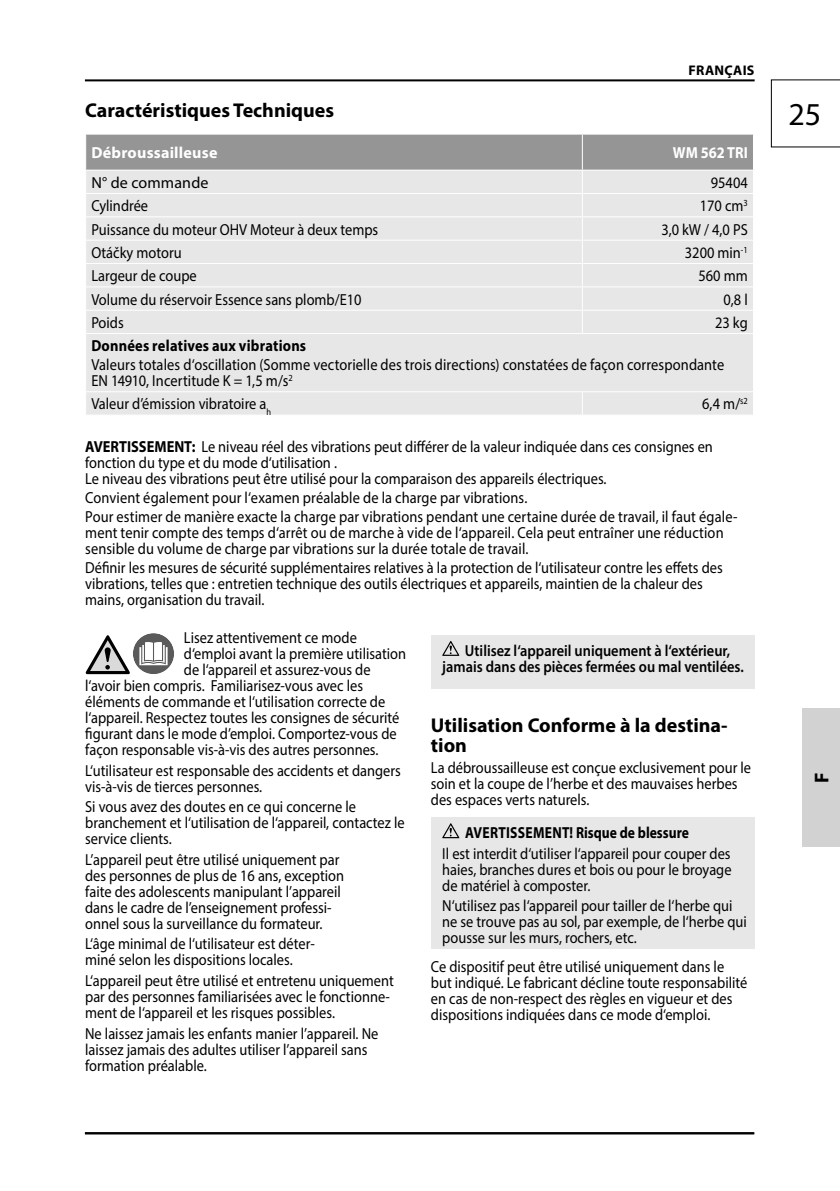
<style>
.page{position:relative;width:840px;height:1191px;background:#fff}
.page>*{position:absolute;margin:0;border:0;box-sizing:border-box;transform-origin:0 0}
.t1{font:32px "Myriad Pro";color:#000}
.t2{font:700 20px/20px "Myriad Pro";color:#000}
.t3{font:16px/16px "Myriad Pro";color:#000;scale:.9 1}
.t4{font:600 16px/16px "Myriad Pro";color:#000;text-align:center;scale:.9 1}
.t5{font:700 16px "Myriad Pro";letter-spacing:.015em;color:#000;scale:.85 1}
.t6{font:700 16px "Myriad Pro";letter-spacing:.015em;color:#000;scale:.9 1}
.t7{font:700 16px "Myriad Pro";letter-spacing:.015em;color:#fff}
.t8{font:16px "Myriad Pro";color:#000}
.t9{font:700 16px "Myriad Pro";letter-spacing:.015em;color:#fff;scale:.9 1}
.t10{font:700 14px "Myriad Pro";letter-spacing:.02em;color:#000}
.s1{font-weight:700}
</style>
<div class="page">
<hr style="left:85px;top:1132px;width:668px;height:2px;background:#000">
<hr style="left:85px;top:79px;width:669px;height:2px;background:#000">
<svg style="left:770px;top:79px;width:69px;height:69px"></svg>
<div style="left:801px;top:708px;width:38px;height:138px;background:#d2d2d2"></div>
<div style="left:86px;top:334px;width:666px;height:80px;background:#e7e7e7"></div>
<svg style="left:85px;top:134px;width:668px;height:199px;background:#d9d9d9"></svg>
<hr style="left:85px;top:391px;width:497px;height:1px;background:#fff">
<hr style="left:582px;top:391px;width:171px;height:1px;background:#fff">
<svg style="left:581px;top:392px;width:1px;height:22px"></svg>
<svg style="left:752px;top:392px;width:1px;height:22px"></svg>
<svg style="left:86px;top:633px;width:88px;height:41px"></svg>
<div style="left:430px;top:635px;width:324px;height:53px;background:#e7e7e7"></div>
<svg style="left:442px;top:641px;width:17px;height:15px"></svg>
<div style="left:430px;top:817px;width:324px;height:132px;background:#e7e7e7"></div>
<svg style="left:442px;top:823px;width:17px;height:15px"></svg>
<p class="t10" style="left:688px;top:61px;width:67px">FRANÇAIS</p>
<p class="t2" style="left:85px;top:100px;width:250px">Caractéristiques Techniques</p>
<p class="t7" style="left:91px;top:142px;width:128px">Débroussailleuse</p>
<p class="t9" style="left:672px;top:142px;width:85px">WM 562 TRI</p>
<p class="t8" style="left:91px;top:173px;width:119px">N° de commande</p>
<p class="t3" style="left:710px;top:174px;width:43px">95404</p>
<p class="t3" style="left:91px;top:197px;width:65px">Cylindrée</p>
<p class="t3" style="left:699px;top:197px;width:55px">170 cm<sup>3</sup></p>
<p class="t3" style="left:91px;top:221px;width:320px">Puissance du moteur OHV Moteur à deux temps</p>
<p class="t3" style="left:661px;top:221px;width:97px">3,0 kW / 4,0 PS</p>
<p class="t3" style="left:91px;top:244px;width:102px">Otáčky motoru</p>
<p class="t3" style="left:684px;top:244px;width:71px">3200 min<sup>-1</sup></p>
<p class="t3" style="left:91px;top:267px;width:118px">Largeur de coupe</p>
<p class="t3" style="left:698px;top:267px;width:56px">560 mm</p>
<p class="t3" style="left:91px;top:291px;width:301px">Volume du réservoir Essence sans plomb/E10</p>
<p class="t3" style="left:723px;top:291px;width:28px">0,8 l</p>
<p class="t3" style="left:91px;top:314px;width:37px">Poids</p>
<p class="t3" style="left:714px;top:314px;width:38px">23 kg</p>
<p class="t6" style="left:91px;top:335px;width:240px">Données relatives aux vibrations</p>
<p class="t3" style="left:91px;top:356px;width:704px">Valeurs totales d‘oscillation (Somme vectorielle des trois directions) constatées de façon correspondante<br>EN 14910, Incertitude K = 1,5 m/s<sup>2</sup></p>
<p class="t3" style="left:91px;top:396px;width:201px">Valeur d’émission vibratoire a<sub>h</sub></p>
<p class="t3" style="left:701px;top:396px;width:52px">6,4 m/<sup>s2</sup></p>
<p class="t3" style="left:85px;top:438px;width:698px"><span class="s1">AVERTISSEMENT:</span> Le niveau réel des vibrations peut différer de la valeur indiquée dans ces consignes en fonction du type et du mode d‘utilisation .<br>Le niveau des vibrations peut être utilisé pour la comparaison des appareils électriques.</p>
<p class="t3" style="left:85px;top:488px;width:725px;line-height:18.8px">Convient également pour l‘examen préalable de la charge par vibrations.<br>Pour estimer de manière exacte la charge par vibrations pendant une certaine durée de travail, il faut égale-</p>
<p class="t3" style="left:85px;top:524px;width:710px">ment tenir compte des temps d‘arrêt ou de marche à vide de l‘appareil. Cela peut entraîner une réduction sensible du volume de charge par vibrations sur la durée totale de travail.</p>
<p class="t3" style="left:85px;top:559px;width:709px">Définir les mesures de sécurité supplémentaires relatives à la protection de l‘utilisateur contre les effets des vibrations, telles que : entretien technique des outils électriques et appareils, maintien de la chaleur des mains, organisation du travail.</p>
<p class="t3" style="left:184px;top:629px;width:193px">Lisez attentivement ce mode</p>
<p class="t3" style="left:184px;top:645px;width:248px">d‘emploi avant la première utilisation</p>
<p class="t3" style="left:184px;top:661px;width:209px">de l‘appareil et assurez-vous de</p>
<p class="t3" style="left:85px;top:677px;width:310px">l‘avoir bien compris. Familiarisez-vous avec les</p>
<p class="t3" style="left:85px;top:693px;width:335px">éléments de commande et l‘utilisation correcte de</p>
<p class="t3" style="left:85px;top:709px;width:350px">l‘appareil. Respectez toutes les consignes de sécurité</p>
<p class="t3" style="left:85px;top:725px;width:347px">figurant dans le mode d’emploi. Comportez-vous de</p>
<p class="t3" style="left:85px;top:741px;width:327px">façon responsable vis-à-vis des autres personnes.</p>
<p class="t3" style="left:85px;top:762px;width:352px">L‘utilisateur est responsable des accidents et dangers vis-à-vis de tierces personnes.</p>
<p class="t3" style="left:85px;top:798px;width:356px">Si vous avez des doutes en ce qui concerne le branchement et l‘utilisation de l‘appareil, contactez le service clients.</p>
<p class="t3" style="left:85px;top:851px;width:289px">L’appareil peut être utilisé uniquement par des personnes de plus de 16 ans, exception faite des adolescents manipulant l’appareil dans le cadre de l’enseignement professi&shy;onnel sous la surveillance du formateur.</p>
<p class="t3" style="left:85px;top:936px;width:256px">L‘âge minimal de l‘utilisateur est déter&shy;miné selon les dispositions locales.</p>
<p class="t3" style="left:85px;top:972px;width:344px">L‘appareil peut être utilisé et entretenu uniquement par des personnes familiarisées avec le fonctionne&shy;ment de l‘appareil et les risques possibles.</p>
<p class="t3" style="left:85px;top:1025px;width:327px">Ne laissez jamais les enfants manier l’appareil. Ne laissez jamais des adultes utiliser l’appareil sans formation préalable.</p>
<p class="t4" style="left:442px;top:642px;width:336px">Utilisez l‘appareil uniquement à l‘extérieur, jamais dans des pièces fermées ou mal ventilées.</p>
<p class="t2" style="left:430px;top:715px;width:298px">Utilisation Conforme à la destina&shy;tion</p>
<p class="t3" style="left:430px;top:759px;width:357px">La débroussailleuse est conçue exclusivement pour le soin et la coupe de l’herbe et des mauvaises herbes des espaces verts naturels.</p>
<p class="t5" style="left:465px;top:822px;width:265px">AVERTISSEMENT! Risque de blessure</p>
<p class="t3" style="left:442px;top:845px;width:323px;text-align:justify">Il est interdit d‘utiliser l‘appareil pour couper des haies, branches dures et bois ou pour le broyage de matériel à composter.</p>
<p class="t3" style="left:442px;top:897px;width:340px">N‘utilisez pas l‘appareil pour tailler de l‘herbe qui ne se trouve pas au sol, par exemple, de l‘herbe qui pousse sur les murs, rochers, etc.</p>
<p class="t3" style="left:430px;top:958px;width:353px">Ce dispositif peut être utilisé uniquement dans le but indiqué. Le fabricant décline toute responsabilité en cas de non-respect des règles en vigueur et des dispositions indiquées dans ce mode d‘emploi.</p>
<h1 class="t1" style="left:788px;top:95px;width:34px">25</h1>
<p class="t2" style="left:810px;top:782px;width:12px;rotate:-90deg">F</p>
</div>
